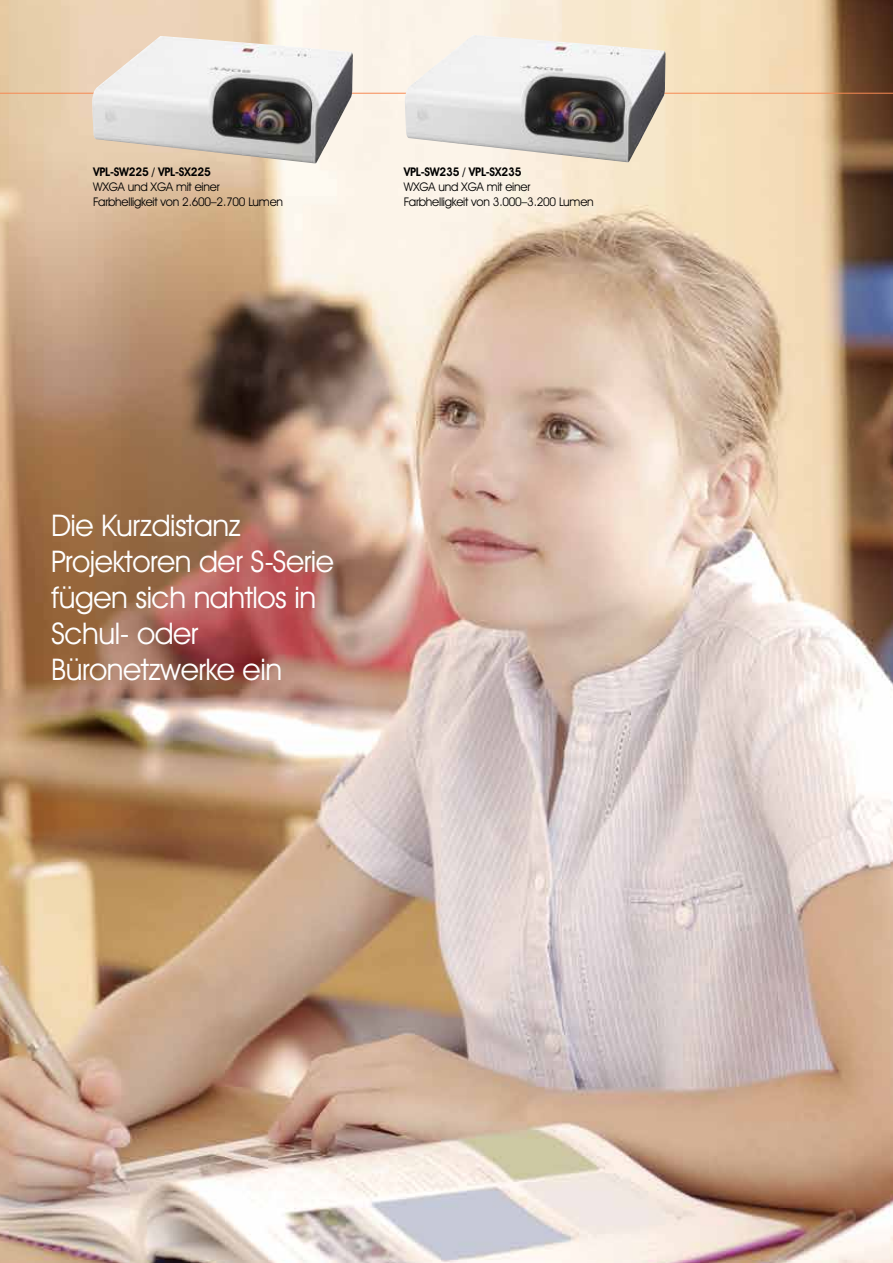
<style>
.page{position:relative;width:893px;height:1263px;background:#fff}
.page>*{position:absolute;margin:0;border:0;box-sizing:border-box;transform-origin:0 0}
.t1{font:30px/36px "Avant Garde IT Cby BT";letter-spacing:-.015em;color:#fff}
.t2{font:12px/15px "Avant Garde IT Cby BT";letter-spacing:-.02em;color:#000}
.t3{font:600 12px "Avant Garde IT Cby BT";letter-spacing:-.02em;color:#000}
</style>
<div class="page">
<img style="left:0;top:0;width:893px;height:1263px">
<hr style="left:0;top:93px;width:893px;height:1px;background:#f68953">
<img style="left:92px;top:36px;width:261px;height:128px">
<img style="left:405px;top:35px;width:261px;height:128px">
<p class="t3" style="left:93px;top:165px;width:119px">VPL-SW225 / VPL-SX225</p>
<p class="t2" style="left:93px;top:179px;width:192px">WXGA und XGA mit einer<br>Farbhelligkeit von 2.600–2.700 Lumen</p>
<p class="t3" style="left:404px;top:165px;width:119px">VPL-SW235 / VPL-SX235</p>
<p class="t2" style="left:404px;top:179px;width:192px">WXGA und XGA mit einer<br>Farbhelligkeit von 3.000–3.200 Lumen</p>
<h1 class="t1" style="left:51px;top:507px;width:284px">Die Kurzdistanz<br>Projektoren der S-Serie fügen sich nahtlos in<br>Schul- oder<br>Büronetzwerke ein</h1>
</div>
